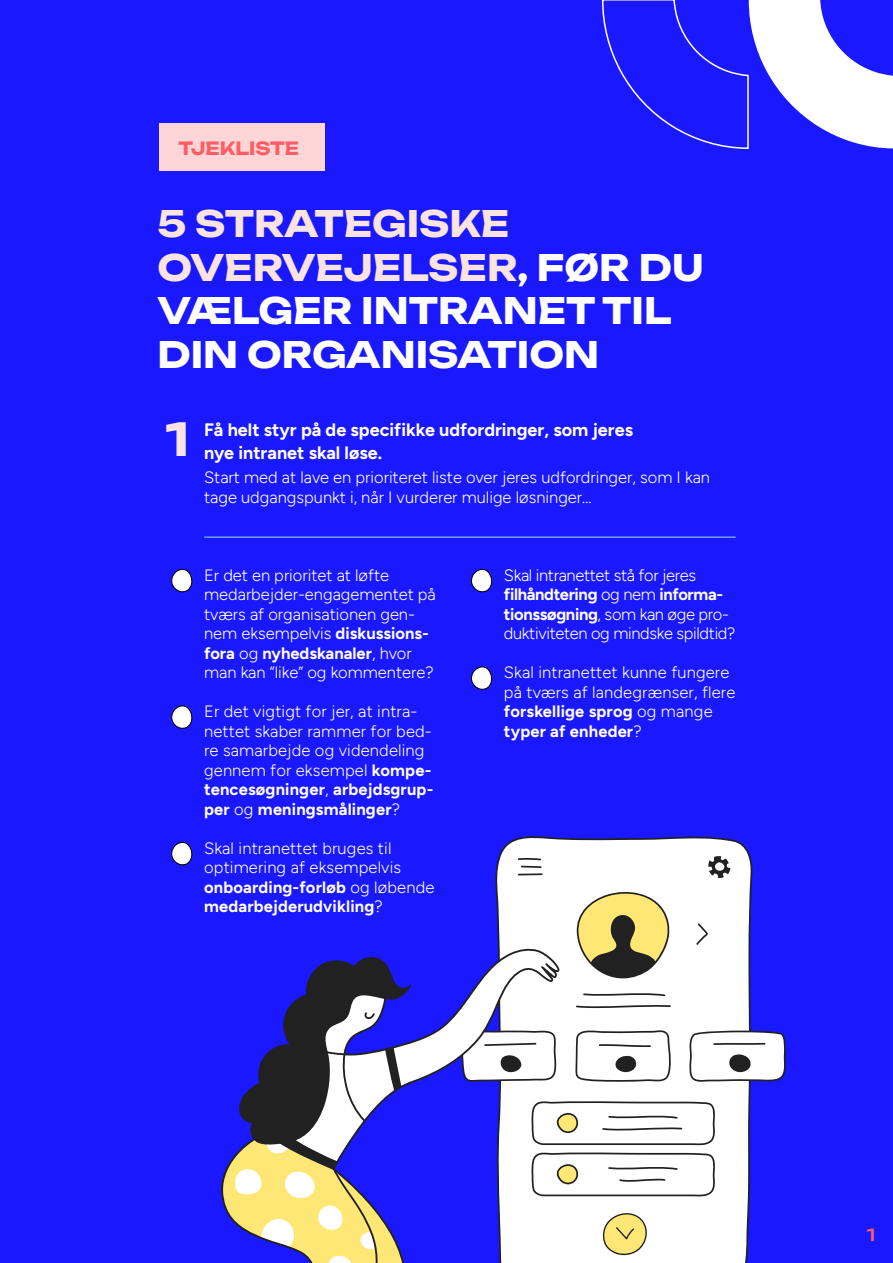
<style>
.page{position:relative;width:893px;height:1263px;background:#1a18ff}
.page>*{position:absolute;margin:0;border:0;box-sizing:border-box;transform-origin:0 0}
.t1{font:700 45px "Unbounded";color:#fae3e3}
.t2{font:700 36px/43.5px "Unbounded";color:#fff}
.t3{font:700 18px/22.5px "Figtree";color:#fff}
.t4{font:700 18px "Unbounded";color:#ff5d65}
.t5{font:300 16.5px/19.5px "Figtree";color:#fff}
.t6{font:300 16.5px/19.5px "Figtree";letter-spacing:-.02em;color:#fff}
.t7{font:500 16.5px "Unbounded";color:#ff5d65}
.s1{color:#fae3e3}
.s2{font-weight:700}
</style>
<div class="page">
<div style="left:159px;top:123px;width:166px;height:48px;background:#ffd6d7"></div>
<hr style="left:204px;top:537px;width:532px;height:1px;background:#87cced">
<svg style="left:602px;top:0;width:291px;height:149px"></svg>
<svg style="left:171px;top:568px;width:22px;height:25px"></svg>
<svg style="left:471px;top:568px;width:22px;height:25px"></svg>
<svg style="left:171px;top:705px;width:22px;height:24px"></svg>
<svg style="left:471px;top:666px;width:22px;height:24px"></svg>
<svg style="left:171px;top:841px;width:22px;height:25px"></svg>
<svg style="left:499px;top:836px;width:252px;height:20px;fill:#fff"></svg>
<svg style="left:221px;top:856px;width:565px;height:407px"></svg>
<p class="t4" style="left:179px;top:133px;width:122px">TJEKLISTE</p>
<h2 class="t2" style="left:157px;top:199px;width:548px"><span class="s1">5 STRATEGISKE<br>OVERVEJELSER</span>, FØR DU<br>VÆLGER INTRANET TIL<br>DIN ORGANISATION</h2>
<h1 class="t1" style="left:166px;top:401px;width:25px">1</h1>
<p class="t3" style="left:204px;top:418px;width:430px">Få helt styr på de specifikke udfordringer, som jeres nye intranet skal løse.</p>
<p class="t5" style="left:204px;top:468px;width:507px">Start med at lave en prioriteret liste over jeres udfordringer, som I kan tage udgangspunkt i, når I vurderer mulige løsninger…</p>
<p class="t5" style="left:204px;top:565px;width:233px">Er det en prioritet at løfte medarbejder-engagementet på tværs af organisationen gen&shy;nem eksempelvis <span class="s2">diskussions&shy;fora</span> og <span class="s2">nyhedskanaler</span>, hvor man kan “like” og kommentere?</p>
<p class="t5" style="left:204px;top:702px;width:231px">Er det vigtigt for jer, at intra&shy;nettet skaber rammer for bed&shy;re samarbejde og videndeling gennem for eksempel <span class="s2">kompe&shy;tencesøgninger</span>, <span class="s2">arbejdsgrup&shy;per</span> og <span class="s2">meningsmålinger</span>?</p>
<p class="t5" style="left:204px;top:838px;width:232px">Skal intranettet bruges til optimering af eksempelvis <span class="s2">onboarding-forløb</span> og løbende <span class="s2">medarbejderudvikling</span>?</p>
<p class="t6" style="left:504px;top:565px;width:233px">Skal intranettet stå for jeres <span class="s2">filhåndtering</span> og nem <span class="s2">informa&shy;tionssøgning</span>, som kan øge pro&shy;duktiviteten og mindske spildtid?</p>
<p class="t5" style="left:504px;top:663px;width:233px">Skal intranettet kunne fungere på tværs af landegrænser, flere <span class="s2">forskellige sprog</span> og mange <span class="s2">typer af enheder</span>?</p>
<p class="t7" style="left:867px;top:1221px;width:10px">1</p>
</div>
